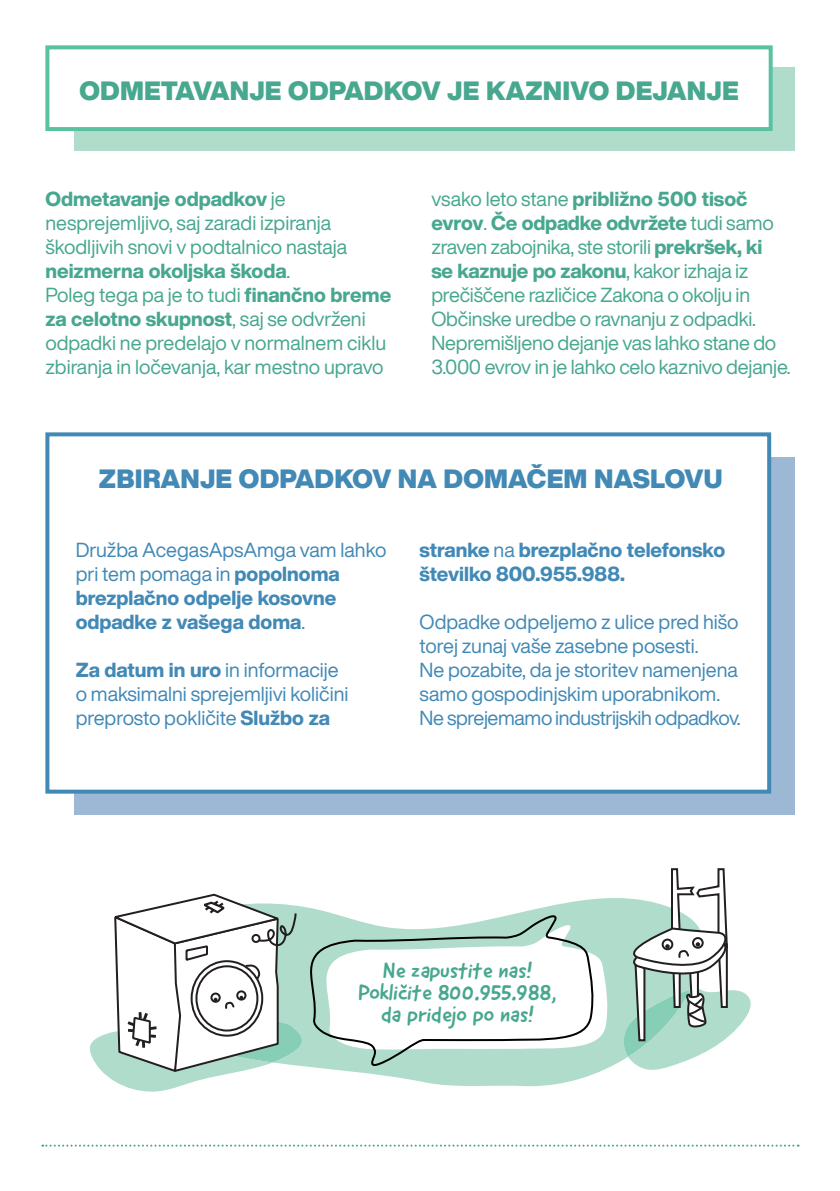
<style>
.page{position:relative;width:840px;height:1191px;background:#fff}
.page>*{position:absolute;margin:0;border:0;box-sizing:border-box;transform-origin:0 0}
.t1{font:26px "Helvetica Now Display";letter-spacing:.01em;color:#47a78f}
.t2{font:26px "Helvetica Now Display";letter-spacing:.01em;color:#4289b6}
.t3{font:22px/22px "Good Dog New";color:#47a78f;text-align:center}
.t4{font:20px/24px "Helvetica Now Display";letter-spacing:-.01em;color:#47a78f}
.t5{font:20px/24px "Helvetica Now Display";color:#4289b6}
.t6{font:800 20px/24px "Helvetica Now Display";color:#4289b6}
.s1{font-weight:800}
.s2{font-weight:400}
</style>
<div class="page">
<div style="left:74px;top:67px;width:720px;height:84px;background:#b0dccc"></div>
<div style="left:47px;top:47px;width:723px;height:82px;background:#fff"></div>
<div style="left:45px;top:45px;width:727px;height:86px;border:4px solid #5ac1a1"></div>
<svg style="left:42px;top:1144px;width:756px;height:2px"></svg>
<div style="left:74px;top:457px;width:720px;height:358px;background:#9db8d5"></div>
<div style="left:45px;top:432px;width:725px;height:361px;background:#fff;border:4px solid #4289b6"></div>
<svg style="left:304px;top:898px;width:355px;height:188px;fill:#b0dccc"></svg>
<svg style="left:89px;top:893px;width:215px;height:198px"></svg>
<svg style="left:616px;top:868px;width:135px;height:201px"></svg>
<svg style="left:310px;top:910px;width:286px;height:157px"></svg>
<svg style="left:325px;top:919px;width:283px;height:131px"></svg>
<h1 class="t1" style="left:79px;top:72px;width:660px">ODMETAVANJE ODPADKOV JE KAZNIVO DEJANJE</h1>
<p class="t4" style="left:45px;top:186px;width:347px"><span class="s1">Odmetavanje odpadkov</span> je nesprejemljivo, saj zaradi izpiranja škodljivih snovi v podtalnico nastaja <span class="s1">neizmerna okoljska škoda</span>.<br>Poleg tega pa je to tudi <span class="s1">finančno breme za celotno skupnost</span>, saj se odvrženi odpadki ne predelajo v normalnem ciklu zbiranja in ločevanja, kar mestno upravo</p>
<p class="t4" style="left:431px;top:186px;width:361px">vsako leto stane <span class="s1">približno 500 tisoč evrov</span>. <span class="s1">Če odpadke odvržete</span> tudi samo zraven zabojnika, ste storili <span class="s1">prekršek, ki<br>se kaznuje po zakonu</span>, kakor izhaja iz prečiščene različice Zakona o okolju in Občinske uredbe o ravnanju z odpadki.<br>Nepremišljeno dejanje vas lahko stane do 3.000 evrov in je lahko celo kaznivo dejanje.</p>
<h1 class="t2" style="left:99px;top:460px;width:624px">ZBIRANJE ODPADKOV NA DOMAČEM NASLOVU</h1>
<p class="t6" style="left:76px;top:538px;width:312px"><span class="s2">Družba AcegasApsAmga vam lahko pri tem pomaga in</span> popolnoma brezplačno odpelje kosovne odpadke z vašega doma<span class="s2">.</span></p>
<p class="t5" style="left:76px;top:658px;width:274px"><span class="s1">Za datum in uro</span> in informacije o maksimalni sprejemljivi količini preprosto pokličite <span class="s1">Službo za</span></p>
<p class="t6" style="left:419px;top:538px;width:307px">stranke <span class="s2">na</span> brezplačno telefonsko številko 800.955.988.</p>
<p class="t5" style="left:419px;top:610px;width:322px">Odpadke odpeljemo z ulice pred hišo torej zunaj vaše zasebne posesti.<br>Ne pozabite, da je storitev namenjena samo gospodinjskim uporabnikom.<br>Ne sprejemamo industrijskih odpadkov.</p>
<p class="t3" style="left:358px;top:959px;width:199px">Ne zapustite nas!<br>Poklicite 800.955.988, da pridejo po nas!</p>
</div>
